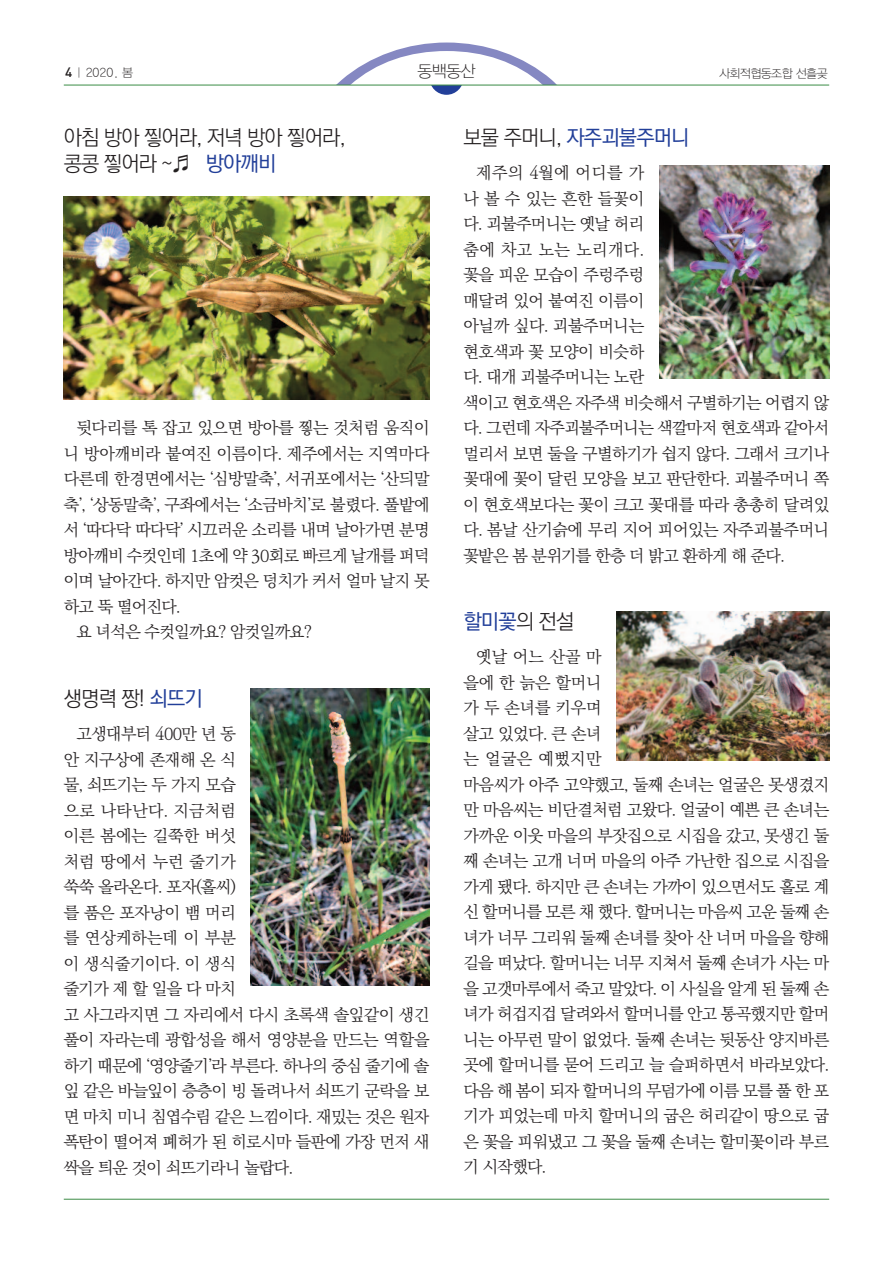
<style>
.page{position:relative;width:893px;height:1263px;background:#fff}
.page>*{position:absolute;margin:0;border:0;box-sizing:border-box;transform-origin:0 0}
.t1{font:21px/25.5px "Ko Pub World Dotum PL";letter-spacing:-.04em;color:#231f20}
.t2{font:21px "Ko Pub World Dotum PM";letter-spacing:-.04em;color:#223f99}
.t3{font:16.5px/25.5px "Ko Pub World Batang PL";letter-spacing:-.03em;color:#231f20}
.t4{font:16.5px "Ko Pub World Batang PL";letter-spacing:-.01em;color:#231f20}
.t5{font:16.5px "YDVYGO115";color:#231f20}
.t6{font:12px "YDVYGO115";letter-spacing:-.05em;color:#231f20}
.s1{font-family:"DIN Pro";font-weight:500;font-size:13.5px}
.s2{font-family:"Ko Pub World Dotum PM";color:#223f99}
.s3{font-family:"Ko Pub World Dotum PL";color:#231f20}
</style>
<div class="page">
<div style="left:429px;top:61px;width:34px;height:34px;background:#223f99;border-radius:50%"></div>
<svg style="left:336px;top:43px;width:221px;height:42px"></svg>
<hr style="left:64px;top:1199px;width:765px;height:1px;background:#3b8c45">
<hr style="left:64px;top:85px;width:765px;height:1px;background:#3b8c45">
<img style="left:64px;top:196px;width:365px;height:204px">
<img style="left:617px;top:611px;width:212px;height:149px">
<img style="left:659px;top:166px;width:170px;height:212px">
<img style="left:251px;top:688px;width:178px;height:298px">
<p class="t6" style="left:65px;top:66px;width:69px"><span class="s1">4</span> | 2020. 봄</p>
<p class="t5" style="left:417px;top:62px;width:60px">동백동산</p>
<p class="t6" style="left:719px;top:66px;width:110px">사회적협동조합 선흘곶</p>
<p class="t1" style="left:64px;top:126px;width:283px">아침 방아 찧어라, 저녁 방아 찧어라, 콩콩 찧어라 ~♬ <span class="s2">방아깨비</span></p>
<p class="t3" style="left:77px;top:416px;width:354px">뒷다리를 톡 잡고 있으면 방아를 찧는 것처럼 움직이</p>
<p class="t4" style="left:64px;top:442px;width:367px">니 방아깨비라 붙여진 이름이다. 제주에서는 지역마다</p>
<p class="t3" style="left:64px;top:467px;width:367px">다른데 한경면에서는 ‘심방말축’, 서귀포에서는 ‘산듸말</p>
<p class="t3" style="left:64px;top:492px;width:367px">축’, ‘상동말축’, 구좌에서는 ‘소금바치’로 불렸다. 풀밭에</p>
<p class="t3" style="left:64px;top:518px;width:367px">서 ‘따다닥 따다닥’ 시끄러운 소리를 내며 날아가면 분명</p>
<p class="t3" style="left:64px;top:543px;width:367px">방아깨비 수컷인데 1초에 약 30회로 빠르게 날개를 퍼덕</p>
<p class="t3" style="left:64px;top:569px;width:367px">이며 날아간다. 하지만 암컷은 덩치가 커서 얼마 날지 못</p>
<p class="t3" style="left:64px;top:594px;width:118px">하고 뚝 떨어진다.</p>
<p class="t3" style="left:77px;top:620px;width:237px">요 녀석은 수컷일까요? 암컷일까요?</p>
<p class="t1" style="left:64px;top:686px;width:141px">생명력 짱! <span class="s2">쇠뜨기</span></p>
<p class="t3" style="left:64px;top:721px;width:367px;text-indent:13px">고생대부터 400만 년 동<br>안 지구상에 존재해 온 식<br>물, 쇠뜨기는 두 가지 모습<br>으로 나타난다. 지금처럼<br>이른 봄에는 길쭉한 버섯<br>처럼 땅에서 누런 줄기가<br>쑥쑥 올라온다. 포자(홀씨)<br>를 품은 포자낭이 뱀 머리<br>를 연상케하는데 이 부분<br>이 생식줄기이다. 이 생식<br>줄기가제할일을다마치<br>고 사그라지면 그 자리에서 다시 초록색 솔잎같이 생긴 풀이 자라는데 광합성을 해서 영양분을 만드는 역할을 하기 때문에 ‘영양줄기’라 부른다. 하나의 중심 줄기에 솔 잎 같은 바늘잎이 층층이 빙 돌려나서 쇠뜨기 군락을 보 면 마치 미니 침엽수림 같은 느낌이다. 재밌는 것은 원자 폭탄이 떨어져 폐허가 된 히로시마 들판에 가장 먼저 새 싹을 틔운 것이 쇠뜨기라니 놀랍다.</p>
<p class="t2" style="left:463px;top:123px;width:228px"><span class="s3">보물 주머니,</span> 자주괴불주머니</p>
<p class="t3" style="left:463px;top:161px;width:367px;text-indent:13px">제주의 4월에 어디를 가<br>나볼수있는흔한들꽃이<br>다. 괴불주머니는 옛날 허리<br>춤에 차고 노는 노리개다.<br>꽃을 피운 모습이 주렁주렁<br>매달려 있어 붙여진 이름이<br>아닐까 싶다. 괴불주머니는<br>현호색과 꽃 모양이 비슷하<br>다. 대개 괴불주머니는 노란<br>색이고 현호색은 자주색 비슷해서 구별하기는 어렵지 않 다. 그런데 자주괴불주머니는 색깔마저 현호색과 같아서 멀리서 보면 둘을 구별하기가 쉽지 않다. 그래서 크기나 꽃대에 꽃이 달린 모양을 보고 판단한다. 괴불주머니 쪽 이 현호색보다는 꽃이 크고 꽃대를 따라 총총히 달려있 다. 봄날 산기슭에 무리 지어 피어있는 자주괴불주머니 꽃밭은 봄 분위기를 한층 더 밝고 환하게 해 준다.</p>
<p class="t2" style="left:463px;top:607px;width:112px">할미꽃<span class="s3">의 전설</span></p>
<p class="t3" style="left:463px;top:644px;width:367px;text-indent:13px">옛날 어느 산골 마<br>을에 한 늙은 할머니<br>가 두 손녀를 키우며<br>살고 있었다. 큰 손녀<br>는 얼굴은 예뻤지만<br>마음씨가 아주 고약했고, 둘째 손녀는 얼굴은 못생겼지 만 마음씨는 비단결처럼 고왔다. 얼굴이 예쁜 큰 손녀는 가까운 이웃 마을의 부잣집으로 시집을 갔고, 못생긴 둘 째 손녀는 고개 너머 마을의 아주 가난한 집으로 시집을 가게 됐다. 하지만 큰 손녀는 가까이 있으면서도 홀로 계 신 할머니를 모른 채 했다. 할머니는 마음씨 고운 둘째 손 녀가 너무 그리워 둘째 손녀를 찾아 산 너머 마을을 향해 길을 떠났다. 할머니는 너무 지쳐서 둘째 손녀가 사는 마 을 고갯마루에서 죽고 말았다. 이 사실을 알게 된 둘째 손 녀가 허겁지겁 달려와서 할머니를 안고 통곡했지만 할머 니는 아무런 말이 없었다. 둘째 손녀는 뒷동산 양지바른 곳에 할머니를 묻어 드리고 늘 슬퍼하면서 바라보았다. 다음 해 봄이 되자 할머니의 무덤가에 이름 모를 풀 한 포 기가 피었는데 마치 할머니의 굽은 허리같이 땅으로 굽 은 꽃을 피워냈고 그 꽃을 둘째 손녀는 할미꽃이라 부르 기 시작했다.</p>
</div>
